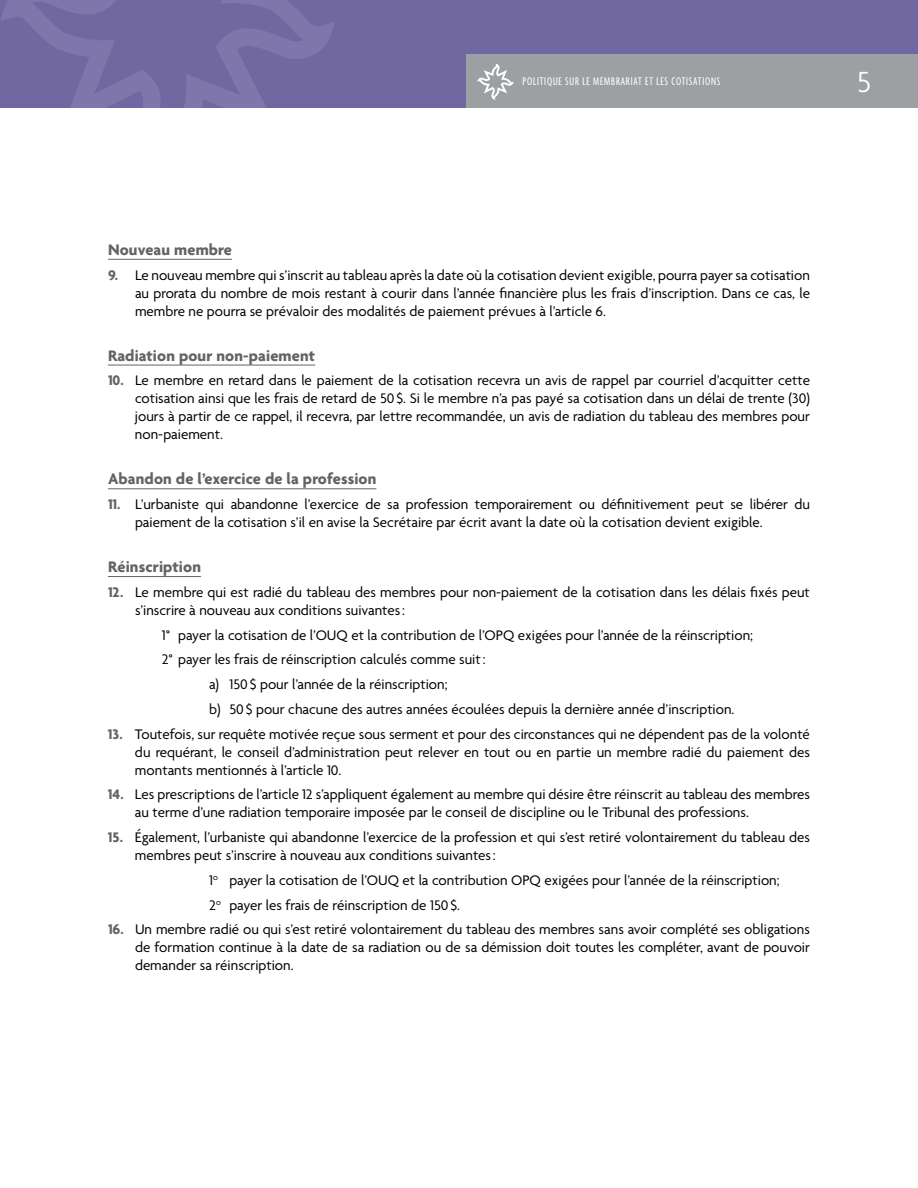
<style>
.page{position:relative;width:918px;height:1188px;background:#fff}
.page>*{position:absolute;margin:0;border:0;box-sizing:border-box;transform-origin:0 0}
.t1{font:300 31.5px "Agenda";color:#fff}
.t2{font:700 16.5px "Agenda";letter-spacing:.01em;color:#646363}
.t3{font:15px/18px "Agenda";color:#000}
.t4{font:extra-condensed 12px "Agenda";letter-spacing:.07em;color:#fff}
.s1{font-weight:700;color:#646363}
</style>
<div class="page">
<div style="left:0;top:0;width:918px;height:108px;background:#7168a2"></div>
<svg style="left:1px;top:0;width:334px;height:108px"></svg>
<hr style="left:108px;top:259px;width:124px;height:1px;background:#646363">
<hr style="left:108px;top:365px;width:207px;height:1px;background:#646363">
<hr style="left:108px;top:489px;width:268px;height:1px;background:#646363">
<hr style="left:108px;top:576px;width:93px;height:1px;background:#646363">
<div style="left:466px;top:54px;width:452px;height:54px;background:#9ca0a3"></div>
<svg style="left:477px;top:64px;width:37px;height:36px"></svg>
<p class="t4" style="left:522px;top:75px;width:199px">POLITIQUE SUR LE MEMBRARIAT ET LES COTISATIONS</p>
<h1 class="t1" style="left:857px;top:65px;width:16px">5</h1>
<p class="t2" style="left:108px;top:241px;width:126px">Nouveau membre</p>
<p class="t3" style="left:135px;top:267px;width:677px;text-align:justify;text-indent:-27px"><span class="s1">9.</span> Le nouveau membre qui s’inscrit au tableau après la date où la cotisation devient exigible, pourra payer sa cotisation au prorata du nombre de mois restant à courir dans l’année financière plus les frais d’inscription. Dans ce cas, le membre ne pourra se prévaloir des modalités de paiement prévues à l’article 6.</p>
<p class="t2" style="left:108px;top:346px;width:209px">Radiation pour non-paiement</p>
<p class="t3" style="left:135px;top:372px;width:677px;text-align:justify;text-indent:-27px"><span class="s1">10.</span> Le membre en retard dans le paiement de la cotisation recevra un avis de rappel par courriel d’acquitter cette cotisation ainsi que les frais de retard de 50$. Si le membre n’a pas payé sa cotisation dans un délai de trente (30) jours à partir de ce rappel, il recevra, par lettre recommandée, un avis de radiation du tableau des membres pour non-paiement.</p>
<p class="t2" style="left:108px;top:470px;width:270px">Abandon de l’exercice de la profession</p>
<p class="t3" style="left:135px;top:496px;width:677px;text-indent:-27px"><span class="s1">11.</span> L’urbaniste qui abandonne l’exercice de sa profession temporairement ou définitivement peut se libérer du paiement de la cotisation s’il en avise la Secrétaire par écrit avant la date où la cotisation devient exigible.</p>
<p class="t2" style="left:108px;top:558px;width:94px">Réinscription</p>
<p class="t3" style="left:135px;top:584px;width:676px;text-indent:-27px"><span class="s1">12.</span> Le membre qui est radié du tableau des membres pour non-paiement de la cotisation dans les délais fixés peut s’inscrire à nouveau aux conditions suivantes:</p>
<p class="t3" style="left:162px;top:627px;width:593px">1° payer la cotisation de l’OUQ et la contribution de l’OPQ exigées pour l’année de la réinscription;</p>
<p class="t3" style="left:162px;top:651px;width:325px">2° payer les frais de réinscription calculés comme suit:</p>
<p class="t3" style="left:209px;top:676px;width:240px">a) 150$ pour l’année de la réinscription;</p>
<p class="t3" style="left:209px;top:701px;width:527px">b) 50$ pour chacune des autres années écoulées depuis la dernière année d’inscription.</p>
<p class="t3" style="left:135px;top:726px;width:677px;text-align:justify;text-indent:-27px"><span class="s1">13.</span> Toutefois, sur requête motivée reçue sous serment et pour des circonstances qui ne dépendent pas de la volonté du requérant, le conseil d’administration peut relever en tout ou en partie un membre radié du paiement des montants mentionnés à l’article 10.</p>
<p class="t3" style="left:135px;top:786px;width:676px;text-indent:-27px"><span class="s1">14.</span> Les prescriptions de l’article 12 s’appliquent également au membre qui désire être réinscrit au tableau des membres au terme d’une radiation temporaire imposée par le conseil de discipline ou le Tribunal des professions.</p>
<p class="t3" style="left:135px;top:829px;width:676px;text-indent:-27px"><span class="s1">15.</span> Également, l’urbaniste qui abandonne l’exercice de la profession et qui s’est retiré volontairement du tableau des membres peut s’inscrire à nouveau aux conditions suivantes:</p>
<p class="t3" style="left:209px;top:869px;width:572px;line-height:24.8px">1<sup>o</sup> payer la cotisation de l’OUQ et la contribution OPQ exigées pour l’année de la réinscription;<br>2<sup>o</sup> payer les frais de réinscription de 150$.</p>
<p class="t3" style="left:135px;top:921px;width:676px;text-align:justify;text-indent:-27px"><span class="s1">16.</span> Un membre radié ou qui s’est retiré volontairement du tableau des membres sans avoir complété ses obligations de formation continue à la date de sa radiation ou de sa démission doit toutes les compléter, avant de pouvoir demander sa réinscription.</p>
</div>
